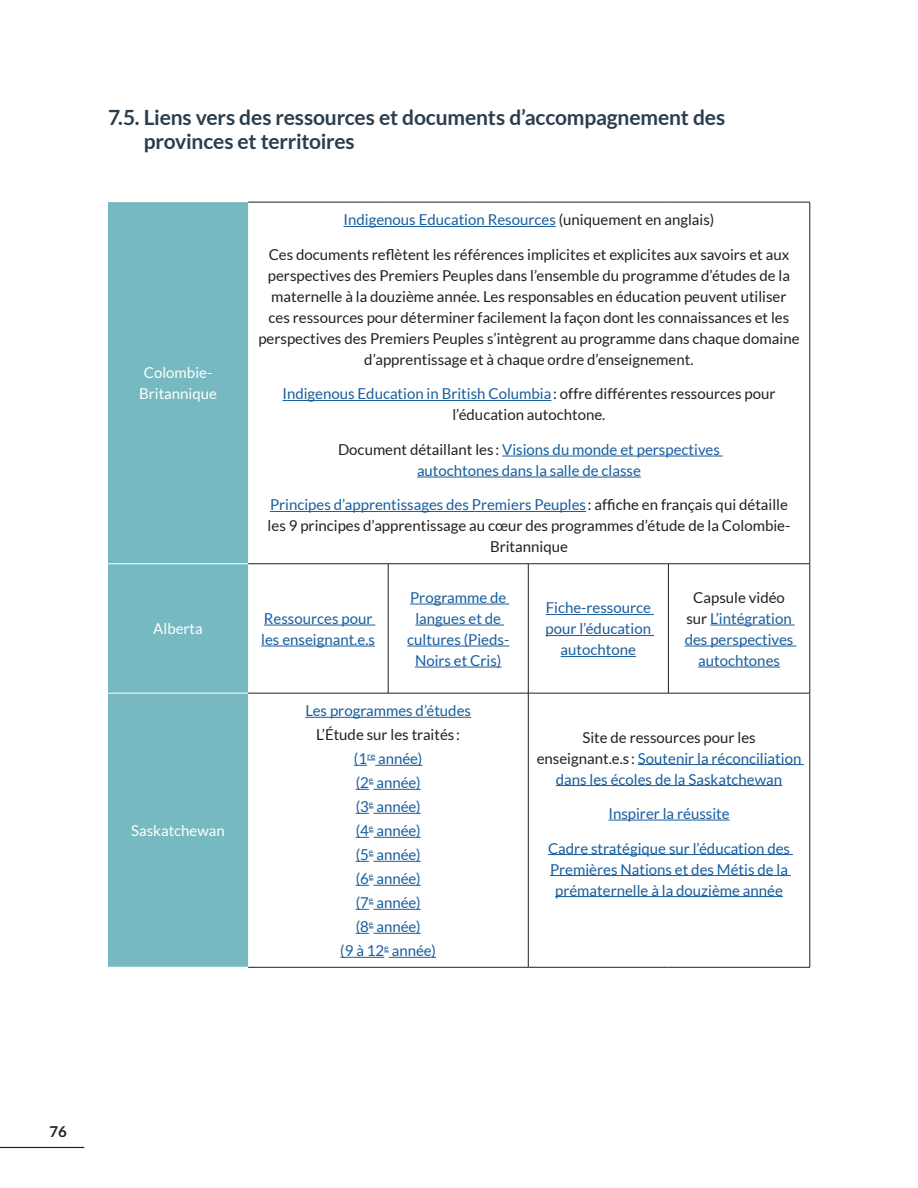
<style>
.page{position:relative;width:918px;height:1188px;background:#fff}
.page>*{position:absolute;margin:0;border:0;box-sizing:border-box;transform-origin:0 0}
.t1{font:700 21px/24px "Lato";letter-spacing:-.005em;color:#2b3e4e}
.t2{font:15px/21px "Lato";color:#175d9e;text-align:center}
.t3{font:15px/21px "Lato";color:#231f20;text-align:center}
.t4{font:15px/21px "Lato";color:#fff;text-align:center}
.t5{font:700 15px "Lato";color:#231f20}
.s1{color:#231f20}
.s2{color:#175d9e}
</style>
<div class="page">
<div style="left:108px;top:202px;width:140px;height:765px;background:#76b9c1"></div>
<hr style="left:248px;top:202px;width:140px;height:1px;background:#231f20">
<hr style="left:388px;top:202px;width:140px;height:1px;background:#231f20">
<hr style="left:528px;top:202px;width:140px;height:1px;background:#231f20">
<hr style="left:668px;top:202px;width:142px;height:1px;background:#231f20">
<hr style="left:810px;top:202px;width:1px;height:362px;background:#231f20">
<hr style="left:248px;top:563px;width:140px;height:1px;background:#231f20">
<hr style="left:388px;top:563px;width:140px;height:1px;background:#231f20">
<hr style="left:388px;top:564px;width:1px;height:129px;background:#231f20">
<hr style="left:528px;top:563px;width:140px;height:1px;background:#231f20">
<hr style="left:528px;top:564px;width:1px;height:129px;background:#231f20">
<hr style="left:668px;top:563px;width:142px;height:1px;background:#231f20">
<hr style="left:668px;top:564px;width:1px;height:129px;background:#231f20">
<hr style="left:810px;top:564px;width:1px;height:129px;background:#231f20">
<hr style="left:248px;top:693px;width:140px;height:1px;background:#231f20">
<hr style="left:388px;top:693px;width:140px;height:1px;background:#231f20">
<hr style="left:528px;top:693px;width:140px;height:1px;background:#231f20">
<hr style="left:528px;top:693px;width:1px;height:274px;background:#231f20">
<hr style="left:668px;top:693px;width:142px;height:1px;background:#231f20">
<hr style="left:810px;top:693px;width:1px;height:274px;background:#231f20">
<hr style="left:248px;top:967px;width:140px;height:1px;background:#231f20">
<hr style="left:388px;top:967px;width:140px;height:1px;background:#231f20">
<hr style="left:528px;top:967px;width:140px;height:1px;background:#231f20">
<hr style="left:668px;top:967px;width:142px;height:1px;background:#231f20">
<hr style="left:108px;top:563px;width:140px;height:1px;background:#fff">
<hr style="left:108px;top:693px;width:140px;height:1px;background:#fff">
<hr style="left:344px;top:226px;width:212px;height:1px;background:#175d9e">
<hr style="left:282px;top:400px;width:269px;height:1px;background:#175d9e">
<hr style="left:502px;top:456px;width:221px;height:1px;background:#175d9e">
<hr style="left:417px;top:477px;width:224px;height:1px;background:#175d9e">
<hr style="left:270px;top:511px;width:316px;height:1px;background:#175d9e">
<hr style="left:264px;top:625px;width:111px;height:1px;background:#175d9e">
<hr style="left:261px;top:646px;width:114px;height:1px;background:#175d9e">
<hr style="left:410px;top:604px;width:99px;height:1px;background:#175d9e">
<hr style="left:415px;top:625px;width:89px;height:1px;background:#175d9e">
<hr style="left:407px;top:646px;width:102px;height:1px;background:#175d9e">
<hr style="left:415px;top:667px;width:86px;height:1px;background:#175d9e">
<hr style="left:546px;top:614px;width:108px;height:1px;background:#175d9e">
<hr style="left:546px;top:635px;width:108px;height:1px;background:#175d9e">
<hr style="left:561px;top:656px;width:75px;height:1px;background:#175d9e">
<hr style="left:710px;top:625px;width:85px;height:1px;background:#175d9e">
<hr style="left:685px;top:646px;width:111px;height:1px;background:#175d9e">
<hr style="left:698px;top:667px;width:82px;height:1px;background:#175d9e">
<hr style="left:305px;top:717px;width:166px;height:1px;background:#175d9e">
<svg style="left:354px;top:760px;width:21px;height:6px"></svg>
<hr style="left:375px;top:765px;width:47px;height:1px;background:#175d9e">
<svg style="left:356px;top:784px;width:18px;height:6px"></svg>
<hr style="left:374px;top:789px;width:47px;height:1px;background:#175d9e">
<svg style="left:356px;top:808px;width:18px;height:6px"></svg>
<hr style="left:374px;top:813px;width:47px;height:1px;background:#175d9e">
<svg style="left:356px;top:832px;width:18px;height:6px"></svg>
<hr style="left:374px;top:837px;width:47px;height:1px;background:#175d9e">
<svg style="left:356px;top:856px;width:18px;height:6px"></svg>
<hr style="left:374px;top:861px;width:47px;height:1px;background:#175d9e">
<svg style="left:356px;top:880px;width:18px;height:6px"></svg>
<hr style="left:374px;top:885px;width:47px;height:1px;background:#175d9e">
<svg style="left:356px;top:904px;width:18px;height:6px"></svg>
<hr style="left:374px;top:909px;width:47px;height:1px;background:#175d9e">
<svg style="left:356px;top:928px;width:18px;height:6px"></svg>
<hr style="left:374px;top:933px;width:47px;height:1px;background:#175d9e">
<hr style="left:340px;top:957px;width:44px;height:1px;background:#175d9e">
<hr style="left:389px;top:957px;width:47px;height:1px;background:#175d9e">
<hr style="left:638px;top:764px;width:166px;height:1px;background:#175d9e">
<hr style="left:556px;top:785px;width:226px;height:1px;background:#175d9e">
<hr style="left:608px;top:820px;width:122px;height:1px;background:#175d9e">
<hr style="left:548px;top:854px;width:245px;height:1px;background:#175d9e">
<hr style="left:550px;top:875px;width:241px;height:1px;background:#175d9e">
<hr style="left:555px;top:896px;width:228px;height:1px;background:#175d9e">
<hr style="left:0;top:1147px;width:84px;height:1px;background:#231f20">
<h1 class="t1" style="left:144px;top:105px;width:583px;text-indent:-36px">7.5. Liens vers des ressources et documents d’accompagnement des provinces et territoires</h1>
<p class="t4" style="left:139px;top:362px;width:79px">Colombie-<br>Britannique</p>
<p class="t2" style="left:344px;top:209px;width:372px">Indigenous Education Resources <span class="s1">(uniquement en anglais)</span></p>
<p class="t3" style="left:258px;top:244px;width:543px">Ces documents reflètent les références implicites et explicites aux savoirs et aux perspectives des Premiers Peuples dans l’ensemble du programme d’études de la maternelle à la douzième année. Les responsables en éducation peuvent utiliser<br>ces ressources pour déterminer facilement la façon dont les connaissances et les perspectives des Premiers Peuples s’intègrent au programme dans chaque domaine d’apprentissage et à chaque ordre d’enseignement.</p>
<p class="t3" style="left:282px;top:383px;width:494px"><span class="s2">Indigenous Education in British Columbia</span>: offre différentes ressources pour l’éducation autochtone.</p>
<p class="t2" style="left:338px;top:439px;width:383px"><span class="s1">Document détaillant les :</span> Visions du monde et perspectives autochtones dans la salle de classe</p>
<p class="t3" style="left:268px;top:494px;width:524px"><span class="s2">Principes d’apprentissages des Premiers Peuples</span> : affiche en français qui détaille les 9 principes d’apprentissage au cœur des programmes d’étude de la Colombie-<br>Britannique</p>
<p class="t4" style="left:153px;top:618px;width:51px">Alberta</p>
<p class="t2" style="left:261px;top:608px;width:115px;text-align:left">Ressources pour les enseignant.e.s</p>
<p class="t2" style="left:407px;top:587px;width:103px">Programme de langues et de cultures (Pieds-<br>Noirs et Cris)</p>
<p class="t2" style="left:546px;top:597px;width:107px">Fiche-ressource pour l’éducation autochtone</p>
<p class="t2" style="left:685px;top:587px;width:110px"><span class="s1">Capsule vidéo sur</span> L’intégration des perspectives autochtones</p>
<p class="t4" style="left:131px;top:820px;width:95px">Saskatchewan</p>
<p class="t2" style="left:305px;top:700px;width:167px">Les programmes d’études</p>
<p class="t2" style="left:316px;top:723px;width:145px;line-height:24px"><span class="s1">L’Étude sur les traités : </span>(1<sup>re</sup> année)<br>(2<sup>e</sup> année)<br>(3<sup>e</sup> année)<br>(4<sup>e</sup> année)<br>(5<sup>e</sup> année)<br>(6<sup>e</sup> année)<br>(7<sup>e</sup> année)<br>(8<sup>e</sup> année)<br>(9 à 12<sup>e</sup> année)</p>
<p class="t2" style="left:537px;top:726px;width:266px"><span class="s1">Site de ressources pour les enseignant.e.s :</span> Soutenir la réconciliation dans les écoles de la Saskatchewan</p>
<p class="t2" style="left:608px;top:803px;width:123px">Inspirer la réussite</p>
<p class="t2" style="left:548px;top:837px;width:244px">Cadre stratégique sur l’éducation des<br>Premières Nations et des Métis de la prématernelle à la douzième année</p>
<p class="t5" style="left:50px;top:1123px;width:19px">76</p>
</div>
